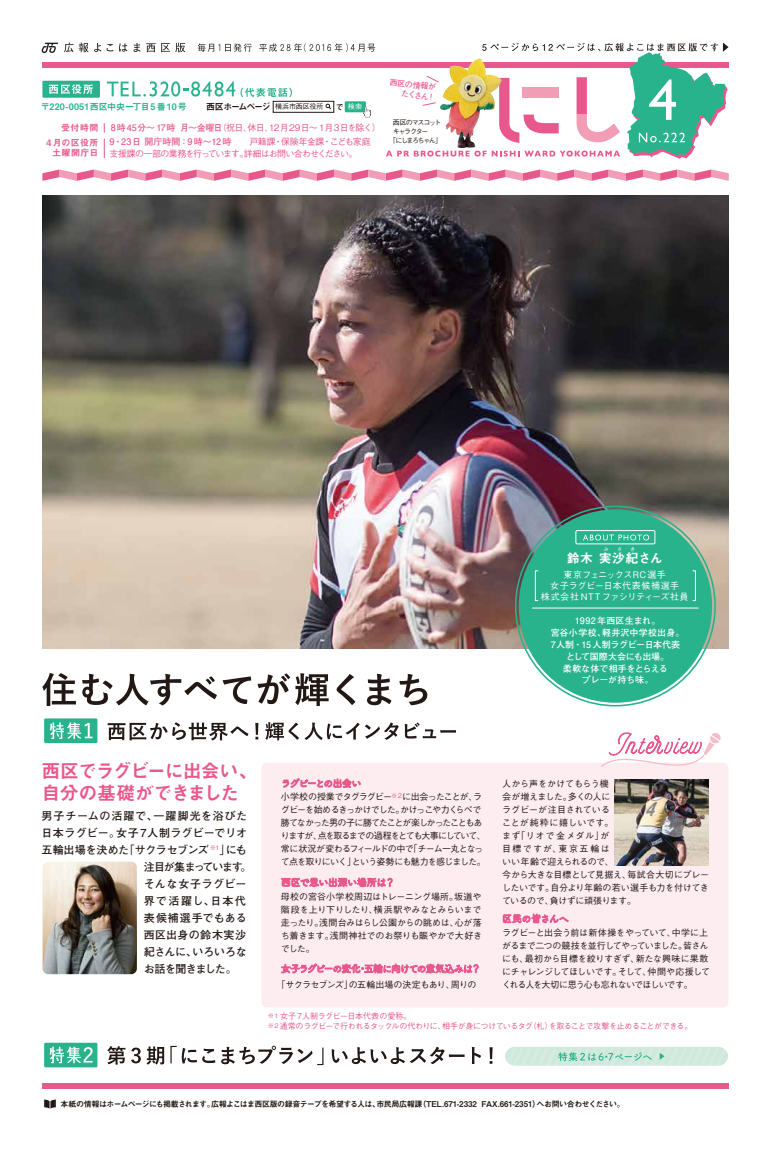
<style>
.page{position:relative;width:771px;height:1151px;background:#fff}
.page>*{position:absolute;margin:0;border:0;box-sizing:border-box;transform-origin:0 0}
.t1{font:19px/22.7px "Midashi Go Pro MB31";letter-spacing:-.055em;color:#e9588c}
.t2{font:13px "Midashi Go Pro MB31";letter-spacing:.025em;color:#fff}
.t3{font:700 11px "Futo Go B101 Pro";letter-spacing:.04em;color:#221815}
.t4{font:700 11px "Futo Go B101 Pro";letter-spacing:-.02em;color:#221815}
.t5{font:700 11px "Futo Go B101 Pro";letter-spacing:.08em;color:#221815}
.t6{font:700 11px "Futo Go B101 Pro";letter-spacing:-.12em;color:#221815}
.t7{font:700 11px "Futo Go B101 Pro";letter-spacing:-.025em;color:#221815}
.t8{font:700 11px "Futo Go B101 Pro";letter-spacing:.05em;color:#221815}
.t9{font:700 11px "Futo Go B101 Pro";letter-spacing:.115em;color:#221815}
.t10{font:700 11px "Futo Go B101 Pro";letter-spacing:.035em;color:#221815}
.t11{font:700 11px "Futo Go B101 Pro";letter-spacing:-.06em;color:#221815}
.t12{font:500 9px/13px "Gothic BBB Pro";letter-spacing:-.055em;color:#221815;text-align:justify}
.t13{font:500 9px/13px "Gothic BBB Pro";letter-spacing:-.1em;color:#221815}
.t14{font:500 9px/13px "Gothic BBB Pro";letter-spacing:-.02em;color:#221815}
.t15{font:700 9px/12px "Futo Go B101 Pro";letter-spacing:-.005em;color:#fff;text-align:center}
.t16{font:500 9px/10.9px "Gothic BBB Pro";letter-spacing:.025em;color:#fff;text-align:center}
.t17{font:500 9px "Gothic BBB Pro";letter-spacing:-.045em;color:#e9588c}
.t18{font:700 9px "Futo Go B101 Pro";letter-spacing:.015em;color:#e9588c}
.t19{font:500 9px "Gothic BBB Pro";letter-spacing:-.085em;color:#e9588c}
.t20{font:9px "Midashi Go Pro MB31";letter-spacing:.025em;color:#28b38d}
.t21{font:9px "Midashi Go Pro MB31";letter-spacing:-.14em;color:#221815}
.t22{font:9px/10px "Midashi Go Pro MB31";letter-spacing:.05em;color:#e9588c;text-align:right}
.t23{font:8px "Midashi Go Pro MB31";letter-spacing:-.065em;color:#221815}
.t24{font:500 8px/10px "Gothic BBB Pro";letter-spacing:-.05em;color:#e9588c}
.t25{font:700 8px/10px "Futo Go B101 Pro";color:#e9588c;text-align:right}
.t26{font:500 7px "Gothic BBB Pro";letter-spacing:-.195em;color:#221815}
.t27{font:500 7px "Gothic BBB Pro";letter-spacing:-.165em;color:#221815}
.t28{font:500 7px "Gothic BBB Pro";color:#fff}
.t29{font:500 5px "Gothic BBB Pro";color:#fff}
.s1{font-family:"Gothic BBB Pro";font-weight:500;font-size:7px}
.s2{font-family:"Futo Go B101 Pro";font-weight:700}
.s3{font-family:"Gothic BBB Pro";font-weight:500}
.s4{font-size:6.3px}
</style>
<div class="page">
<div style="left:42px;top:62px;width:686px;height:6px;background:#e9588c"></div>
<div style="left:42px;top:1083px;width:686px;height:6px;background:#e9588c"></div>
<div style="left:273px;top:101px;width:61px;height:12px;background:#fff;border:1px solid #221815"></div>
<svg style="left:325px;top:103px;width:7px;height:7px"></svg>
<div style="left:344px;top:101px;width:22px;height:11px;background:#28b38d"></div>
<svg style="left:44px;top:1099px;width:12px;height:10px"></svg>
<svg style="left:107px;top:81px;width:185px;height:16px"></svg>
<svg style="left:64px;top:43px;width:37px;height:9px"></svg>
<svg style="left:107px;top:44px;width:6px;height:7px"></svg>
<svg style="left:119px;top:43px;width:8px;height:9px"></svg>
<svg style="left:133px;top:43px;width:7px;height:9px"></svg>
<svg style="left:146px;top:43px;width:9px;height:9px"></svg>
<svg style="left:161px;top:43px;width:24px;height:9px"></svg>
<svg style="left:41px;top:43px;width:17px;height:10px"></svg>
<div style="left:42px;top:81px;width:58px;height:17px;background:#28b38d"></div>
<svg style="left:198px;top:43px;width:54px;height:9px"></svg>
<svg style="left:259px;top:43px;width:116px;height:9px"></svg>
<svg style="left:362px;top:107px;width:9px;height:10px"></svg>
<svg style="left:49px;top:84px;width:44px;height:10px"></svg>
<svg style="left:42px;top:169px;width:686px;height:12px"></svg>
<svg style="left:386px;top:43px;width:342px;height:116px"></svg>
<svg style="left:104px;top:139px;width:1px;height:19px"></svg>
<svg style="left:107px;top:1046px;width:18px;height:19px"></svg>
<svg style="left:131px;top:1046px;width:33px;height:18px"></svg>
<svg style="left:170px;top:1046px;width:45px;height:17px"></svg>
<svg style="left:221px;top:1046px;width:102px;height:19px"></svg>
<svg style="left:331px;top:1047px;width:133px;height:17px"></svg>
<svg style="left:471px;top:1047px;width:10px;height:17px"></svg>
<svg style="left:489px;top:1047px;width:3px;height:17px"></svg>
<div style="left:44px;top:1043px;width:53px;height:24px;background:#28b38d"></div>
<svg style="left:50px;top:1046px;width:43px;height:17px"></svg>
<div style="left:505px;top:1047px;width:223px;height:19px;background:#d1e9dd;border-radius:9px"></div>
<svg style="left:659px;top:1053px;width:5px;height:7px"></svg>
<svg style="left:558px;top:1052px;width:93px;height:9px"></svg>
<svg style="left:42px;top:673px;width:34px;height:33px"></svg>
<svg style="left:82px;top:674px;width:135px;height:31px"></svg>
<svg style="left:223px;top:676px;width:28px;height:28px"></svg>
<svg style="left:257px;top:673px;width:71px;height:33px"></svg>
<svg style="left:336px;top:674px;width:19px;height:31px"></svg>
<svg style="left:367px;top:674px;width:24px;height:31px"></svg>
<svg style="left:399px;top:674px;width:28px;height:31px"></svg>
<svg style="left:108px;top:722px;width:140px;height:18px"></svg>
<svg style="left:255px;top:723px;width:3px;height:16px"></svg>
<svg style="left:265px;top:722px;width:191px;height:18px"></svg>
<div style="left:44px;top:718px;width:53px;height:25px;background:#28b38d"></div>
<svg style="left:50px;top:722px;width:42px;height:17px"></svg>
<img style="left:43px;top:196px;width:685px;height:452px">
<img style="left:43px;top:862px;width:94px;height:112px">
<div style="left:518px;top:509px;width:194px;height:194px;background:#28b38d;border-radius:50%"></div>
<hr style="left:532px;top:608px;width:166px;height:1px;background:#fff">
<svg style="left:583px;top:534px;width:66px;height:6px"></svg>
<div style="left:575px;top:530px;width:80px;height:14px;border:1px solid #fff"></div>
<div style="left:535px;top:570px;width:3px;height:31px;border:1px solid #fff"></div>
<div style="left:261px;top:763px;width:467px;height:244px;background:#fdedf1;border-radius:6px"></div>
<svg style="left:281px;top:877px;width:111px;height:10px"></svg>
<svg style="left:503px;top:914px;width:65px;height:9px"></svg>
<svg style="left:282px;top:778px;width:78px;height:10px"></svg>
<svg style="left:601px;top:732px;width:120px;height:49px"></svg>
<svg style="left:281px;top:963px;width:197px;height:11px"></svg>
<img style="left:614px;top:779px;width:94px;height:86px">
<p class="t21" style="left:206px;top:99px;width:119px">西区ホームページ <span class="s1">横浜市西区役所</span></p>
<p class="t23" style="left:336px;top:101px;width:9px">で</p>
<p class="t20" style="left:41px;top:99px;width:148px">〒220-0051西区中央一丁目5番10号</p>
<p class="t22" style="left:61px;top:122px;width:39px">受付時間</p>
<p class="t17" style="left:111px;top:121px;width:271px"><span class="s2">8時45分～ 17時 月～金曜日</span>（祝日、休日、12月29日～ 1月3日を除く）</p>
<p class="t18" style="left:109px;top:135px;width:263px">9・23日 開庁時間：9 時～12 時　　<span class="s3">戸籍課・保険年金課・こども家庭</span></p>
<p class="t19" style="left:109px;top:146px;width:249px">支援課の一部の業務を行っています。詳細はお問い合わせください。</p>
<p class="t28" style="left:348px;top:101px;width:16px">検索</p>
<p class="t22" style="left:46px;top:137px;width:54px">4月の区役所土曜開庁日</p>
<p class="t25" style="left:390px;top:76px;width:48px;rotate:7deg">西区の情報がたくさん！</p>
<p class="t27" style="left:392px;top:117px;width:50px">西区のマスコット</p>
<p class="t26" style="left:392px;top:126px;width:37px">キャラクター</p>
<p class="t26" style="left:389px;top:135px;width:55px">「にしまろちゃん」</p>
<h1 class="t1" style="left:42px;top:757px;width:218px">西区でラグビーに出会い、自分の基礎ができました</h1>
<p class="t5" style="left:42px;top:807px;width:207px">男子チームの活躍で、一躍脚光を浴びた</p>
<p class="t3" style="left:42px;top:824px;width:207px">日本ラグビー。女子7人制ラグビーでリオ</p>
<p class="t4" style="left:42px;top:841px;width:207px">五輪出場を決めた「サクラセブンズ <sup>※1</sup>」にも</p>
<p class="t6" style="left:144px;top:858px;width:109px">注目が集まっています。</p>
<p class="t8" style="left:144px;top:875px;width:104px">そんな女子ラグビー</p>
<p class="t9" style="left:144px;top:892px;width:104px">界で活躍し、日本代</p>
<p class="t3" style="left:144px;top:909px;width:104px">表候補選手でもある</p>
<p class="t10" style="left:144px;top:926px;width:104px">西区出身の鈴木実沙</p>
<p class="t7" style="left:144px;top:943px;width:104px">紀さんに、いろいろな</p>
<p class="t11" style="left:144px;top:960px;width:94px">お話を聞きました。</p>
<p class="t29" style="left:603px;top:545px;width:7px">み</p>
<p class="t29" style="left:617px;top:545px;width:7px">さ</p>
<p class="t29" style="left:630px;top:545px;width:7px">き</p>
<h2 class="t2" style="left:566px;top:548px;width:98px">鈴木 実沙紀さん</h2>
<p class="t16" style="left:541px;top:568px;width:149px">東京フェニックスRC選手<br>女子ラグビー日本代表候補選手<br>株式会社 NTTファシリティーズ社員</p>
<p class="t15" style="left:550px;top:613px;width:135px">1992年西区生まれ。<br>宮谷小学校、軽井沢中学校出身。<br>7人制・15 人制ラグビー日本代表として国際大会にも出場。<br>柔軟な体で相手をとらえる<br>プレーが持ち味。</p>
<p class="t13" style="left:281px;top:789px;width:206px">小学校の授業でタグラグビー<sup>※２</sup>に出会ったことが、ラグビーを始めるきっかけでした。かけっこや力くらべで勝てなかった男の子に勝てたことが楽しかったこともありますが、点を取るまでの過程をとても大事にしていて、常に状況が変わるフィールドの中で「チーム一丸となって点を取りにいく」という姿勢にも魅力を感じました。</p>
<p class="t12" style="left:281px;top:889px;width:203px">母校の宮谷小学校周辺はトレーニング場所。坂道や階段を上り下りしたり、横浜駅やみなとみらいまで走ったり。浅間台みはらし公園からの眺めは、心が落ち着きます。浅間神社でのお祭りも賑やかで大好きでした。</p>
<p class="t12" style="left:276px;top:977px;width:201px">「サクラセブンズ」の五輪出場の決定もあり、周りの</p>
<p class="t14" style="left:502px;top:776px;width:209px">人から声をかけてもらう機<br>会が増えました。多くの人に<br>ラグビーが注目されている<br>ことが純粋に嬉しいです。<br>まず「リオで金メダル」が<br>目標ですが、東京五輪は<br>いい年齢で迎えられるので、<br>今から大きな目標として見据え、毎試合大切にプレーしたいです。自分より年齢の若い選手も力を付けてきているので、負けずに頑張ります。</p>
<p class="t12" style="left:502px;top:925px;width:209px;text-align:left">ラグビーと出会う前は新体操をやっていて、中学に上がるまで二つの競技を並行してやっていました。皆さんにも、最初から目標を絞りすぎず、新たな興味に果敢にチャレンジしてほしいです。そして、仲間や応援してくれる人を大切に思う心も忘れないでほしいです。</p>
<p class="t24" style="left:268px;top:1010px;width:426px"><span class="s4">※1</span> 女子7人制ラグビー日本代表の愛称。<br><span class="s4">※２</span>通常のラグビーで行われるタックルの代わりに、相手が身につけているタグ（札）を取ることで攻撃を止めることができる。</p>
<p class="t23" style="left:61px;top:1097px;width:565px">本紙の情報はホームページにも掲載されます。広報よこはま西区版の録音テープを希望する人は、市民局広報課（TEL.671-2332 FAX.661-2351）へお問い合わせください。</p>
</div>
